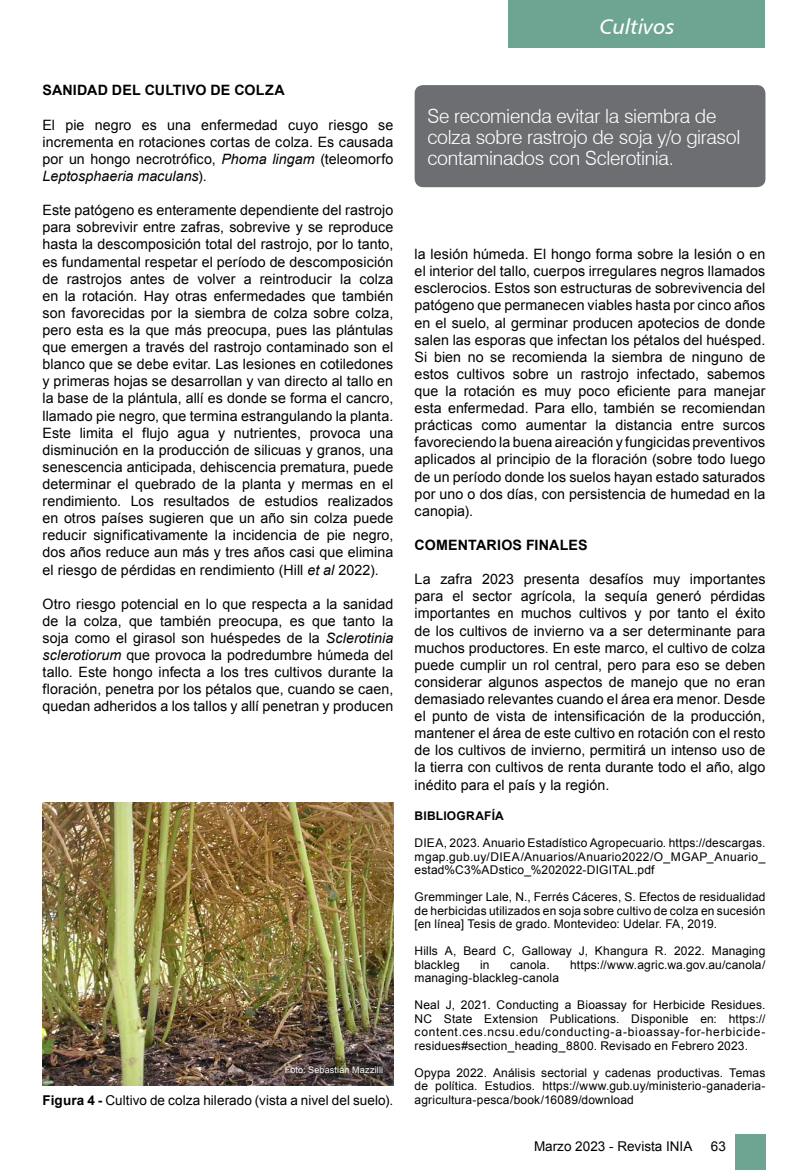
<style>
.page{position:relative;width:808px;height:1170px;background:#fff}
.page>*{position:absolute;margin:0;border:0;box-sizing:border-box;transform-origin:0 0}
.t1{font:21px "Humanist 777 BT Italic B";color:#fff}
.t2{font:300 19.5px/21px "Swiss 721 BT";letter-spacing:-.015em;color:#fff}
.t3{font:14.25px/17.1px "Arial";letter-spacing:.005em;color:#000;text-align:justify}
.t4{font:700 14.25px "Arial";color:#000}
.t5{font:13.5px "Arial";letter-spacing:.005em;color:#000}
.t6{font:12px/13.5px "Arial";letter-spacing:.01em;color:#000;text-align:justify}
.t7{font:700 12px "Arial";color:#000}
.t8{font:9px "Arial";letter-spacing:.02em;color:#fff}
.s1{font-style:italic}
.s2{font-weight:700}
</style>
<div class="page">
<div style="left:508px;top:0;width:257px;height:47px;background:#6ea592"></div>
<div style="left:734px;top:1134px;width:31px;height:35px;background:#6ea592"></div>
<div style="left:415px;top:85px;width:350px;height:102px;background:#6d6e71;border-radius:9px"></div>
<img style="left:43px;top:802px;width:350px;height:283px">
<p class="t4" style="left:43px;top:81px;width:20px">SANIDAD</p>
<p class="t4" style="left:112px;top:81px;width:11px">DEL</p>
<p class="t4" style="left:145px;top:81px;width:10px">CULTIVO</p>
<p class="t4" style="left:210px;top:81px;width:35px">DE COL</p>
<p class="t4" style="left:265px;top:81px;width:19px">ZA</p>
<p class="t3" style="left:43px;top:116px;width:352px">El pie negro es una enfermedad cuyo riesgo se incrementa en rotaciones cortas de colza. Es causada por un hongo necrotrófico, <span class="s1">Phoma lingam</span> (teleomorfo <span class="s1">Leptosphaeria maculans</span>).</p>
<p class="t3" style="left:43px;top:202px;width:352px">Este patógeno es enteramente dependiente del rastrojo para sobrevivir entre zafras, sobrevive y se reproduce hasta la descomposición total del rastrojo, por lo tanto, es fundamental respetar el período de descomposición de rastrojos antes de volver a reintroducir la colza en la rotación. Hay otras enfermedades que también son favorecidas por la siembra de colza sobre colza, pero esta es la que más preocupa, pues las plántulas que emergen a través del rastrojo contaminado son el blanco que se debe evitar. Las lesiones en cotiledones y primeras hojas se desarrollan y van directo al tallo en la base de la plántula, allí es donde se forma el cancro, llamado pie negro, que termina estrangulando la planta.<br>Este limita el flujo agua y nutrientes, provoca una disminución en la producción de silicuas y granos, una senescencia anticipada, dehiscencia prematura, puede determinar el quebrado de la planta y mermas en el rendimiento. Los resultados de estudios realizados en otros países sugieren que un año sin colza puede reducir significativamente la incidencia de pie negro, dos años reduce aun más y tres años casi que elimina el riesgo de pérdidas en rendimiento (Hill <span class="s1">et al</span> 2022).</p>
<p class="t3" style="left:43px;top:595px;width:352px">Otro riesgo potencial en lo que respecta a la sanidad de la colza, que también preocupa, es que tanto la soja como el girasol son huéspedes de la <span class="s1">Sclerotinia sclerotiorum</span> que provoca la podredumbre húmeda del tallo. Este hongo infecta a los tres cultivos durante la floración, penetra por los pétalos que, cuando se caen, quedan adheridos a los tallos y allí penetran y producen</p>
<p class="t8" style="left:285px;top:1063px;width:100px">Foto: Sebastián Mazzilli</p>
<p class="t5" style="left:43px;top:1091px;width:352px"><span class="s2">FIGURA 4 -</span> Cultivo de colza hilerado (vista a nivel del suelo).</p>
<h1 class="t1" style="left:600px;top:13px;width:76px">Cultivos</h1>
<h2 class="t2" style="left:427px;top:105px;width:315px">Se recomienda evitar la siembra de colza sobre rastrojo de soja y/o girasol contaminados con Sclerotinia.</h2>
<p class="t3" style="left:415px;top:246px;width:352px">la lesión húmeda. El hongo forma sobre la lesión o en el interior del tallo, cuerpos irregulares negros llamados esclerocios. Estos son estructuras de sobrevivencia del patógeno que permanecen viables hasta por cinco años en el suelo, al germinar producen apotecios de donde salen las esporas que infectan los pétalos del huésped.<br>Si bien no se recomienda la siembra de ninguno de estos cultivos sobre un rastrojo infectado, sabemos que la rotación es muy poco eficiente para manejar esta enfermedad. Para ello, también se recomiendan prácticas como aumentar la distancia entre surcos favoreciendo la buena aireación y fungicidas preventivos aplicados al principio de la floración (sobre todo luego de un período donde los suelos hayan estado saturados por uno o dos días, con persistencia de humedad en la canopia).</p>
<p class="t4" style="left:415px;top:535px;width:21px">COMENTARIOS</p>
<p class="t4" style="left:526px;top:535px;width:10px">FINALES</p>
<p class="t3" style="left:415px;top:570px;width:352px">La zafra 2023 presenta desafíos muy importantes para el sector agrícola, la sequía generó pérdidas importantes en muchos cultivos y por tanto el éxito de los cultivos de invierno va a ser determinante para muchos productores. En este marco, el cultivo de colza puede cumplir un rol central, pero para eso se deben considerar algunos aspectos de manejo que no eran demasiado relevantes cuando el área era menor. Desde el punto de vista de intensificación de la producción, mantener el área de este cultivo en rotación con el resto de los cultivos de invierno, permitirá un intenso uso de la tierra con cultivos de renta durante todo el año, algo inédito para el país y la región.</p>
<p class="t7" style="left:415px;top:807px;width:18px">BIBLIOGRAFÍA</p>
<p class="t6" style="left:415px;top:836px;width:352px">DIEA, 2023. Anuario Estadístico Agropecuario. https://descargas. mgap.gub.uy/DIEA/Anuarios/Anuario2022/O_MGAP_Anuario_ estad%C3%ADstico_%202022-DIGITAL.pdf</p>
<p class="t6" style="left:415px;top:890px;width:352px">Gremminger Lale, N., Ferrés Cáceres, S. Efectos de residualidad de herbicidas utilizados en soja sobre cultivo de colza en sucesión [en línea] Tesis de grado. Montevideo: Udelar. FA, 2019.</p>
<p class="t6" style="left:415px;top:944px;width:352px">Hills A, Beard C, Galloway J, Khangura R. 2022. Managing blackleg</p>
<p class="t6" style="left:480px;top:957px;width:11px">in</p>
<p class="t6" style="left:510px;top:957px;width:41px">canola.</p>
<p class="t6" style="left:570px;top:957px;width:197px">https://www.agric.wa.gov.au/canola/</p>
<p class="t6" style="left:415px;top:971px;width:146px">managing-blackleg-canola</p>
<p class="t6" style="left:415px;top:998px;width:352px">Neal J, 2021. Conducting a Bioassay for Herbicide Residues.<br>NC State Extension Publications. Disponible en: https:// content.ces.ncsu.edu/conducting-a-bioassay-for-herbicide&shy;residues#section_heading_8800. Revisado en Febrero 2023.</p>
<p class="t6" style="left:415px;top:1065px;width:352px">Opypa 2022. Análisis sectorial y cadenas productivas. Temas de política. Estudios. https://www.gub.uy/ministerio-ganaderia&shy;agricultura-pesca/book/16089/download</p>
<p class="t5" style="left:534px;top:1137px;width:160px">Marzo 2023 - Revista INIA</p>
<p class="t5" style="left:711px;top:1137px;width:17px">63</p>
</div>
